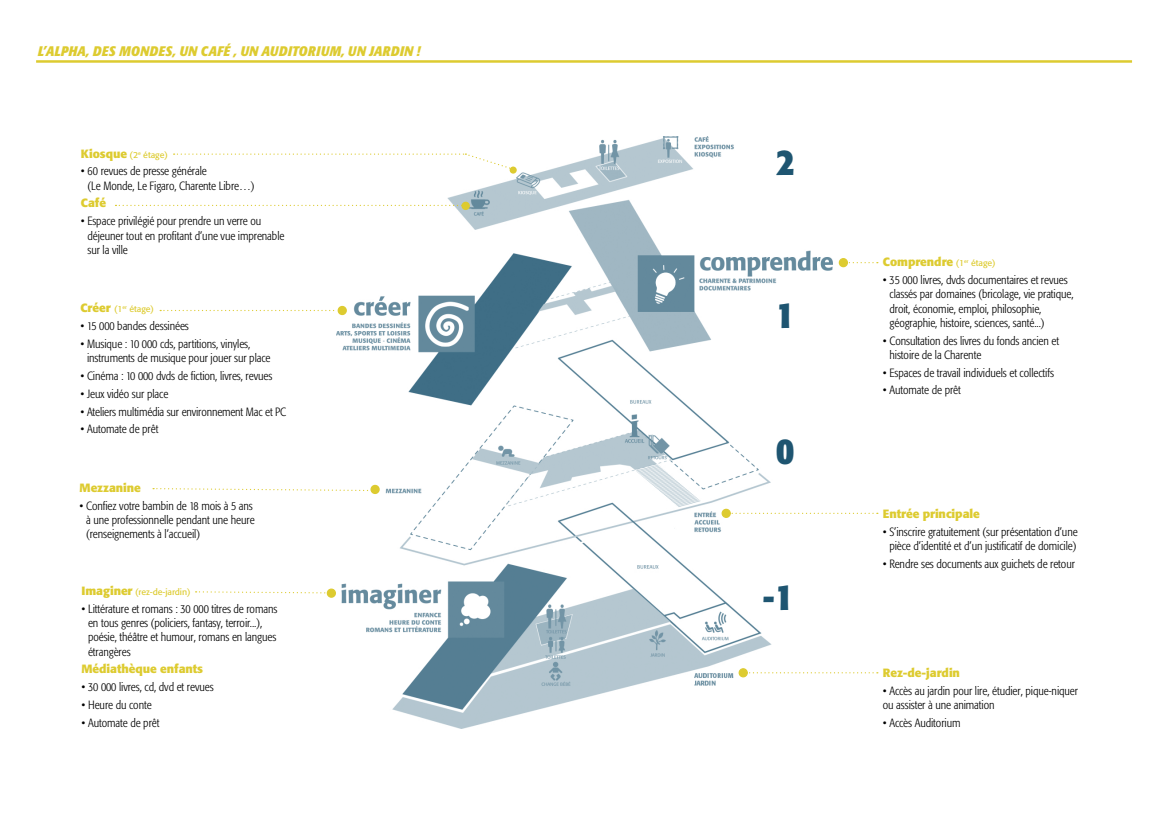
<style>
.page{position:relative;width:1170px;height:815px;background:#fff}
.page>*{position:absolute;margin:0;border:0;box-sizing:border-box;transform-origin:0 0}
.t1{font:700 condensed 37.5px "Formata";color:#1e5571}
.t2{font:italic 700 condensed 13.75px "Formata";letter-spacing:.02em;color:#ddcb30}
.t3{font:300 condensed 11.88px/14.2px "Formata";letter-spacing:-.005em;color:#000}
.t4{font:700 11.88px "Formata";letter-spacing:-.005em;color:#ddcb30}
.t5{font:8.75px "Formata";letter-spacing:-.005em;color:#ddcb30}
.s1{font-weight:700;font-size:11.88px}
.s2{font-weight:400;font-size:8.75px}
</style>
<div class="page">
<img style="left:337px;top:136px;width:495px;height:592px">
<hr style="left:36px;top:60px;width:1095px;height:3px;background:#ddcb30">
<svg style="left:174px;top:154px;width:339px;height:16px"></svg>
<div style="left:509px;top:167px;width:7px;height:7px;background:#ddcb30;border-radius:50%"></div>
<svg style="left:160px;top:310px;width:175px;height:1px"></svg>
<div style="left:338px;top:306px;width:8px;height:8px;background:#ddcb30;border-radius:50%"></div>
<div style="left:337px;top:306px;width:10px;height:9px;border:1px solid #ddcb30;border-radius:50%"></div>
<svg style="left:153px;top:487px;width:217px;height:5px"></svg>
<div style="left:371px;top:485px;width:8px;height:8px;background:#ddcb30;border-radius:50%"></div>
<div style="left:370px;top:485px;width:9px;height:9px;border:1px solid #ddcb30;border-radius:50%"></div>
<svg style="left:847px;top:262px;width:30px;height:1px"></svg>
<div style="left:839px;top:259px;width:8px;height:8px;background:#ddcb30;border-radius:50%"></div>
<div style="left:838px;top:258px;width:9px;height:9px;border:1px solid #ddcb30;border-radius:50%"></div>
<svg style="left:747px;top:672px;width:130px;height:1px"></svg>
<div style="left:739px;top:669px;width:8px;height:8px;background:#ddcb30;border-radius:50%"></div>
<div style="left:738px;top:668px;width:9px;height:9px;border:1px solid #ddcb30;border-radius:50%"></div>
<svg style="left:730px;top:513px;width:147px;height:1px"></svg>
<div style="left:722px;top:509px;width:8px;height:8px;background:#ddcb30;border-radius:50%"></div>
<div style="left:721px;top:509px;width:9px;height:9px;border:1px solid #ddcb30;border-radius:50%"></div>
<svg style="left:196px;top:591px;width:131px;height:3px"></svg>
<div style="left:327px;top:589px;width:8px;height:8px;background:#ddcb30;border-radius:50%"></div>
<div style="left:327px;top:588px;width:9px;height:10px;border:1px solid #ddcb30;border-radius:50%"></div>
<svg style="left:115px;top:205px;width:346px;height:1px"></svg>
<div style="left:462px;top:202px;width:7px;height:7px;background:#ddcb30;border-radius:50%"></div>
<div style="left:461px;top:202px;width:9px;height:8px;border:1px solid #ddcb30;border-radius:50%"></div>
<p class="t2" style="left:38px;top:43px;width:384px">L’ALPHA, DES MONDES, UN CAFÉ , UN AUDITORIUM, UN JARDIN !</p>
<p class="t5" style="left:81px;top:149px;width:88px"><span class="s1">Kiosque</span> (2<sup>e</sup> étage)</p>
<p class="t3" style="left:87px;top:164px;width:169px;text-indent:-7px">• 60 revues de presse générale<br>(Le Monde, Le Figaro, Charente Libre…)</p>
<p class="t4" style="left:81px;top:196px;width:27px">Café</p>
<p class="t3" style="left:87px;top:214px;width:198px;text-indent:-7px">• Espace privilégié pour prendre un verre ou déjeuner tout en profitant d’une vue imprenable sur la ville</p>
<p class="t5" style="left:80px;top:304px;width:75px"><span class="s1">Créer</span> (1<sup>er</sup> étage)</p>
<p class="t3" style="left:80px;top:319px;width:110px">• 15 000 bandes dessinées</p>
<p class="t3" style="left:87px;top:337px;width:185px;text-indent:-7px">• Musique : 10 000 cds, partitions, vinyles, instruments de musique pour jouer sur place</p>
<p class="t3" style="left:80px;top:369px;width:193px">• Cinéma : 10 000 dvds de fiction, livres, revues</p>
<p class="t3" style="left:80px;top:387px;width:89px">• Jeux vidéo sur place</p>
<p class="t3" style="left:80px;top:404px;width:207px">• Ateliers multimédia sur environnement Mac et PC</p>
<p class="t3" style="left:80px;top:422px;width:79px">• Automate de prêt</p>
<p class="t4" style="left:80px;top:481px;width:63px">Mezzanine</p>
<p class="t3" style="left:86px;top:499px;width:170px;text-indent:-7px">• Confiez votre bambin de 18 mois à 5 ans à une professionnelle pendant une heure (renseignements à l’accueil)</p>
<p class="t5" style="left:81px;top:587px;width:111px"><span class="s1">Imaginer</span> (rez-de-jardin)</p>
<p class="t3" style="left:88px;top:602px;width:191px;text-indent:-7px">• Littérature et romans : 30 000 titres de romans en tous genres (policiers, fantasy, terroir...), poésie, théâtre et humour, romans en langues étrangères</p>
<p class="t4" style="left:81px;top:662px;width:123px">Médiathèque enfants</p>
<p class="t3" style="left:81px;top:680px;width:134px">• 30 000 livres, cd, dvd et revues</p>
<p class="t3" style="left:81px;top:698px;width:72px">• Heure du conte</p>
<p class="t3" style="left:81px;top:716px;width:79px">• Automate de prêt</p>
<h1 class="t1" style="left:775px;top:138px;width:20px">2</h1>
<h1 class="t1" style="left:775px;top:292px;width:20px">1</h1>
<h1 class="t1" style="left:775px;top:427px;width:20px">0</h1>
<h1 class="t1" style="left:762px;top:574px;width:33px">-1</h1>
<p class="t4" style="left:882px;top:255px;width:114px">Comprendre <span class="s2">(1</span><sup>er</sup> <span class="s2">étage)</span></p>
<p class="t3" style="left:889px;top:273px;width:186px;text-indent:-7px">• 35 000 livres, dvds documentaires et revues classés par domaines (bricolage, vie pratique, droit, économie, emploi, philosophie, géographie, histoire, sciences, santé...)</p>
<p class="t3" style="left:889px;top:333px;width:171px;text-indent:-7px">• Consultation des livres du fonds ancien et histoire de la Charente</p>
<p class="t3" style="left:882px;top:366px;width:172px">• Espaces de travail individuels et collectifs</p>
<p class="t3" style="left:882px;top:383px;width:79px">• Automate de prêt</p>
<p class="t4" style="left:882px;top:506px;width:99px">Entrée principale</p>
<p class="t3" style="left:882px;top:525px;width:196px;text-align:center">• S’inscrire gratuitement (sur présentation d’une pièce d’identité et d’un justificatif de domicile)</p>
<p class="t3" style="left:882px;top:557px;width:194px">• Rendre ses documents aux guichets de retour</p>
<p class="t4" style="left:882px;top:666px;width:79px">Rez-de-jardin</p>
<p class="t3" style="left:882px;top:684px;width:197px">• Accès au jardin pour lire, étudier, pique-niquer ou assister à une animation</p>
<p class="t3" style="left:882px;top:716px;width:79px">• Accès Auditorium</p>
</div>
